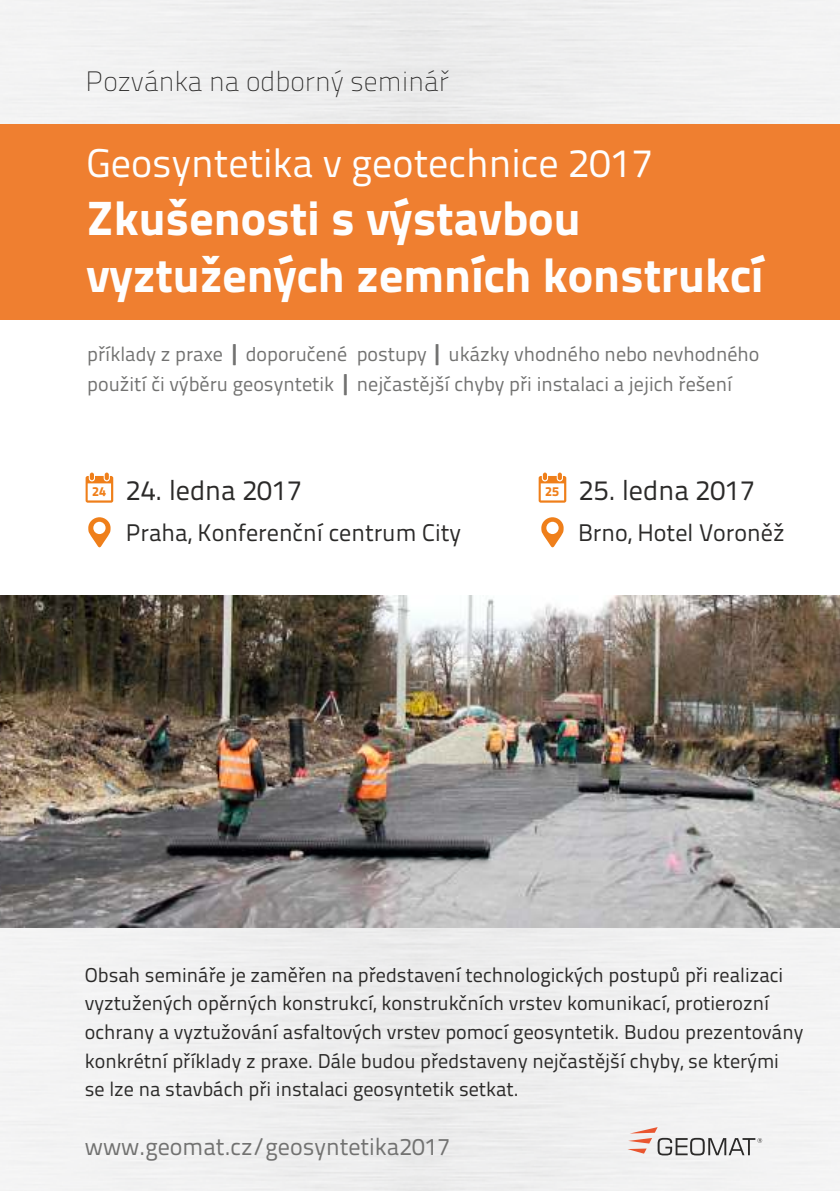
<style>
.page{position:relative;width:840px;height:1191px;background:#fff}
.page>*{position:absolute;margin:0;border:0;box-sizing:border-box;transform-origin:0 0}
.t1{font:48px/57.2px "Titillium Text 25 L 400 wt,Bold";color:#fefefe}
.t2{font:40px "Titillium Text 25 L 400 wt";color:#fefefe}
.t3{font:28px "Titillium Text 22 L";color:#2b2a29}
.t4{font:28px "Titillium Title 20";color:#2b2a29}
.t5{font:24px "Titillium Text 22 L";color:#2b2a29}
.t6{font:24px "Titillium Text 22 L";color:#727271}
.t7{font:20px/28.6px "Titillium Text 22 L";color:#2b2a29}
.t8{font:20px/29.2px "Titillium Text 25 L 400 wt";color:#727271}
.t9{font:800 13.2px "Titillium Text 22 L";color:#ef7f1a}
.s1{font-family:"Calibri";font-weight:700;font-size:24px}
.s2{font-weight:800;font-size:13.2px;color:#ef7f1a}
</style>
<div class="page">
<div style="left:0;top:927px;width:839px;height:264px;background:#f0f0f1"></div>
<svg style="left:627px;top:1127px;width:134px;height:28px"></svg>
<div style="left:0;top:124px;width:839px;height:196px;background:#ef7f30"></div>
<svg style="left:86px;top:472px;width:27px;height:30px"></svg>
<svg style="left:538px;top:472px;width:28px;height:30px"></svg>
<svg style="left:88px;top:517px;width:22px;height:30px"></svg>
<svg style="left:541px;top:517px;width:22px;height:30px"></svg>
<img style="left:0;top:595px;width:839px;height:332px">
<h3 class="t4" style="left:85px;top:70px;width:365px">Pozvánka na odborný seminář</h3>
<h2 class="t2" style="left:86px;top:147px;width:568px">Geosyntetika v geotechnice 2017</h2>
<h1 class="t1" style="left:86px;top:194px;width:678px">Zkušenosti s výstavbou vyztužených zemních konstrukcí</h1>
<p class="t8" style="left:87px;top:342px;width:673px">příklady z praxe <span class="s1">|</span> doporučené postupy <span class="s1">|</span> ukázky vhodného nebo nevhodného použití či výběru geosyntetik <span class="s1">|</span> nejčastější chyby při instalaci a jejich řešení</p>
<h3 class="t3" style="left:92px;top:479px;width:211px"><span class="s2">24</span> 24. ledna 2017</h3>
<p class="t9" style="left:545px;top:486px;width:15px">25</p>
<p class="t5" style="left:126px;top:522px;width:336px">Praha, Konferenční centrum City</p>
<h3 class="t3" style="left:578px;top:479px;width:177px">25. ledna 2017</h3>
<p class="t5" style="left:577px;top:522px;width:208px">Brno, Hotel Voroněž</p>
<p class="t7" style="left:85px;top:962px;width:719px">Obsah semináře je zaměřen na představení technologických postupů při realizaci vyztužených opěrných konstrukcí, konstrukčních vrstev komunikací, protierozní ochrany a vyztužování asfaltových vrstev pomocí geosyntetik. Budou prezentovány konkrétní příklady z praxe. Dále budou představeny nejčastější chyby, se kterými se lze na stavbách při instalaci geosyntetik setkat.</p>
<p class="t6" style="left:85px;top:1137px;width:367px">www.geomat.cz/geosyntetika2017</p>
</div>
